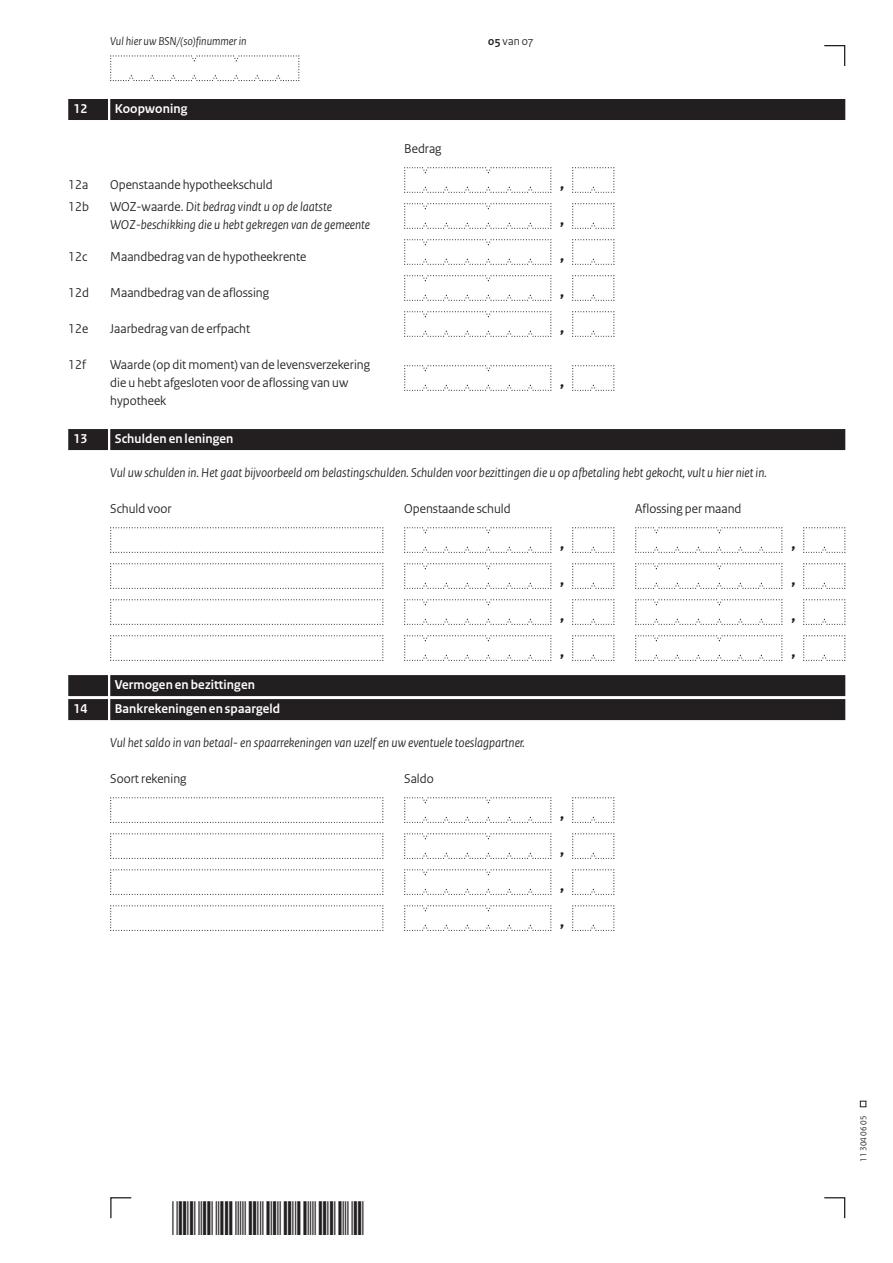
<style>
.page{position:relative;width:893px;height:1263px;background:#fff}
.page>*{position:absolute;margin:0;border:0;box-sizing:border-box;transform-origin:0 0}
.t1{font:45px "Free 3 of 9 Extended";letter-spacing:.005em;color:#231f20}
.t2{font:700 18px/36px "Rijksoverheid Sans Heading";color:#231f20;text-align:justify}
.t3{font:italic 13.5px/18px "Rijksoverheid Sans Heading";color:#231f20}
.t4{font:13.5px/18px "Rijksoverheid Sans Heading";color:#231f20}
.t5{font:700 13.5px "Rijksoverheid Sans Heading";letter-spacing:.01em;color:#fff}
.t6{font:italic 12px "Rijksoverheid Sans Heading";color:#231f20}
.t7{font:12px "Rijksoverheid Sans Heading";color:#231f20}
.t8{font:9px "Rijksoverheid Sans Heading";color:#231f20}
.s1{font-weight:700}
.s2{font-style:normal}
</style>
<div class="page">
<svg style="left:824px;top:1197px;width:22px;height:22px"></svg>
<svg style="left:110px;top:1197px;width:22px;height:22px"></svg>
<svg style="left:824px;top:45px;width:22px;height:21px"></svg>
<svg style="left:860px;top:1101px;width:6px;height:6px"></svg>
<svg style="left:110px;top:55px;width:190px;height:26px"></svg>
<div style="left:110px;top:99px;width:735px;height:21px;background:#231f20"></div>
<div style="left:68px;top:99px;width:40px;height:21px;background:#231f20"></div>
<div style="left:110px;top:429px;width:735px;height:21px;background:#231f20"></div>
<div style="left:68px;top:429px;width:40px;height:21px;background:#231f20"></div>
<div style="left:110px;top:675px;width:735px;height:21px;background:#231f20"></div>
<div style="left:68px;top:675px;width:40px;height:21px;background:#231f20"></div>
<div style="left:110px;top:699px;width:735px;height:21px;background:#231f20"></div>
<div style="left:68px;top:699px;width:40px;height:21px;background:#231f20"></div>
<svg style="left:404px;top:167px;width:148px;height:26px"></svg>
<svg style="left:572px;top:167px;width:43px;height:26px"></svg>
<svg style="left:404px;top:203px;width:148px;height:26px"></svg>
<svg style="left:572px;top:203px;width:43px;height:26px"></svg>
<svg style="left:404px;top:239px;width:148px;height:26px"></svg>
<svg style="left:572px;top:239px;width:43px;height:26px"></svg>
<svg style="left:404px;top:275px;width:148px;height:26px"></svg>
<svg style="left:572px;top:275px;width:43px;height:26px"></svg>
<svg style="left:404px;top:311px;width:148px;height:26px"></svg>
<svg style="left:572px;top:311px;width:43px;height:26px"></svg>
<svg style="left:404px;top:365px;width:148px;height:26px"></svg>
<svg style="left:572px;top:365px;width:43px;height:26px"></svg>
<svg style="left:110px;top:527px;width:274px;height:26px"></svg>
<svg style="left:404px;top:527px;width:148px;height:26px"></svg>
<svg style="left:572px;top:527px;width:43px;height:26px"></svg>
<svg style="left:635px;top:527px;width:148px;height:26px"></svg>
<svg style="left:803px;top:527px;width:43px;height:26px"></svg>
<svg style="left:110px;top:563px;width:274px;height:26px"></svg>
<svg style="left:404px;top:563px;width:148px;height:26px"></svg>
<svg style="left:572px;top:563px;width:43px;height:26px"></svg>
<svg style="left:635px;top:563px;width:148px;height:26px"></svg>
<svg style="left:803px;top:563px;width:43px;height:26px"></svg>
<svg style="left:110px;top:599px;width:274px;height:26px"></svg>
<svg style="left:404px;top:599px;width:148px;height:26px"></svg>
<svg style="left:572px;top:599px;width:43px;height:26px"></svg>
<svg style="left:635px;top:599px;width:148px;height:26px"></svg>
<svg style="left:803px;top:599px;width:43px;height:26px"></svg>
<svg style="left:110px;top:635px;width:274px;height:26px"></svg>
<svg style="left:404px;top:635px;width:148px;height:26px"></svg>
<svg style="left:572px;top:635px;width:43px;height:26px"></svg>
<svg style="left:635px;top:635px;width:148px;height:26px"></svg>
<svg style="left:803px;top:635px;width:43px;height:26px"></svg>
<svg style="left:110px;top:797px;width:274px;height:26px"></svg>
<svg style="left:404px;top:797px;width:148px;height:26px"></svg>
<svg style="left:572px;top:797px;width:43px;height:26px"></svg>
<svg style="left:110px;top:833px;width:274px;height:26px"></svg>
<svg style="left:404px;top:833px;width:148px;height:26px"></svg>
<svg style="left:572px;top:833px;width:43px;height:26px"></svg>
<svg style="left:110px;top:869px;width:274px;height:26px"></svg>
<svg style="left:404px;top:869px;width:148px;height:26px"></svg>
<svg style="left:572px;top:869px;width:43px;height:26px"></svg>
<svg style="left:110px;top:905px;width:274px;height:26px"></svg>
<svg style="left:404px;top:905px;width:148px;height:26px"></svg>
<svg style="left:572px;top:905px;width:43px;height:26px"></svg>
<p class="t6" style="left:110px;top:34px;width:138px">Vul hier uw BSN/(so)finummer in</p>
<p class="t7" style="left:488px;top:34px;width:47px"><span class="s1">05</span> van 07</p>
<p class="t5" style="left:74px;top:101px;width:15px">12</p>
<p class="t5" style="left:115px;top:101px;width:74px">Koopwoning</p>
<p class="t4" style="left:404px;top:140px;width:39px">Bedrag</p>
<p class="t4" style="left:68px;top:176px;width:22px">12a</p>
<p class="t4" style="left:110px;top:176px;width:164px">Openstaande hypotheekschuld</p>
<h2 class="t2" style="left:560px;top:166px;width:6px">,</h2>
<p class="t4" style="left:68px;top:198px;width:22px">12b</p>
<p class="t3" style="left:110px;top:198px;width:261px"><span class="s2">WOZ-waarde.</span> Dit bedrag vindt u op de laatste<br>WOZ-beschikking die u hebt gekregen van de gemeente</p>
<h2 class="t2" style="left:560px;top:202px;width:6px">,</h2>
<p class="t4" style="left:68px;top:248px;width:21px">12c</p>
<p class="t4" style="left:110px;top:248px;width:198px">Maandbedrag van de hypotheekrente</p>
<h2 class="t2" style="left:560px;top:238px;width:6px">,</h2>
<p class="t4" style="left:68px;top:284px;width:22px">12d</p>
<p class="t4" style="left:110px;top:284px;width:160px">Maandbedrag van de aflossing</p>
<h2 class="t2" style="left:560px;top:274px;width:6px">,</h2>
<p class="t4" style="left:68px;top:320px;width:22px">12e</p>
<p class="t4" style="left:110px;top:320px;width:141px">Jaarbedrag van de erfpacht</p>
<h2 class="t2" style="left:560px;top:310px;width:6px">,</h2>
<p class="t4" style="left:68px;top:356px;width:19px">12f</p>
<p class="t4" style="left:110px;top:356px;width:261px">Waarde (op dit moment) van de levensverzekering die u hebt afgesloten voor de aflossing van uw</p>
<h2 class="t2" style="left:560px;top:364px;width:6px">,</h2>
<p class="t4" style="left:110px;top:392px;width:58px">hypotheek</p>
<p class="t5" style="left:74px;top:431px;width:15px">13</p>
<p class="t5" style="left:115px;top:431px;width:120px">Schulden en leningen</p>
<p class="t3" style="left:110px;top:464px;width:658px">Vul uw schulden in. Het gaat bijvoorbeeld om belastingschulden. Schulden voor bezittingen die u op afbetaling hebt gekocht, vult u hier niet in.</p>
<p class="t4" style="left:110px;top:500px;width:63px">Schuld voor</p>
<p class="t4" style="left:404px;top:500px;width:108px">Openstaande schuld</p>
<p class="t4" style="left:635px;top:500px;width:108px">Aflossing per maand</p>
<h2 class="t2" style="left:560px;top:526px;width:6px">,</h2>
<h2 class="t2" style="left:791px;top:526px;width:6px">,</h2>
<h2 class="t2" style="left:560px;top:562px;width:6px">,</h2>
<h2 class="t2" style="left:791px;top:562px;width:6px">,</h2>
<h2 class="t2" style="left:560px;top:598px;width:6px">,</h2>
<h2 class="t2" style="left:791px;top:598px;width:6px">,</h2>
<h2 class="t2" style="left:560px;top:634px;width:6px">,</h2>
<h2 class="t2" style="left:791px;top:634px;width:6px">,</h2>
<p class="t5" style="left:115px;top:677px;width:142px">Vermogen en bezittingen</p>
<p class="t5" style="left:74px;top:701px;width:15px">14</p>
<p class="t5" style="left:115px;top:701px;width:167px">Bankrekeningen en spaargeld</p>
<p class="t3" style="left:110px;top:734px;width:416px">Vul het saldo in van betaal- en spaarrekeningen van uzelf en uw eventuele toeslagpartner.</p>
<p class="t4" style="left:110px;top:770px;width:78px">Soort rekening</p>
<p class="t4" style="left:404px;top:770px;width:31px">Saldo</p>
<h2 class="t2" style="left:560px;top:796px;width:6px">, , , ,</h2>
<h1 class="t1" style="left:172px;top:1193px;width:194px">*113040605*</h1>
<p class="t8" style="left:858px;top:1161px;width:47px;rotate:-90deg">11 304 06 05</p>
</div>
